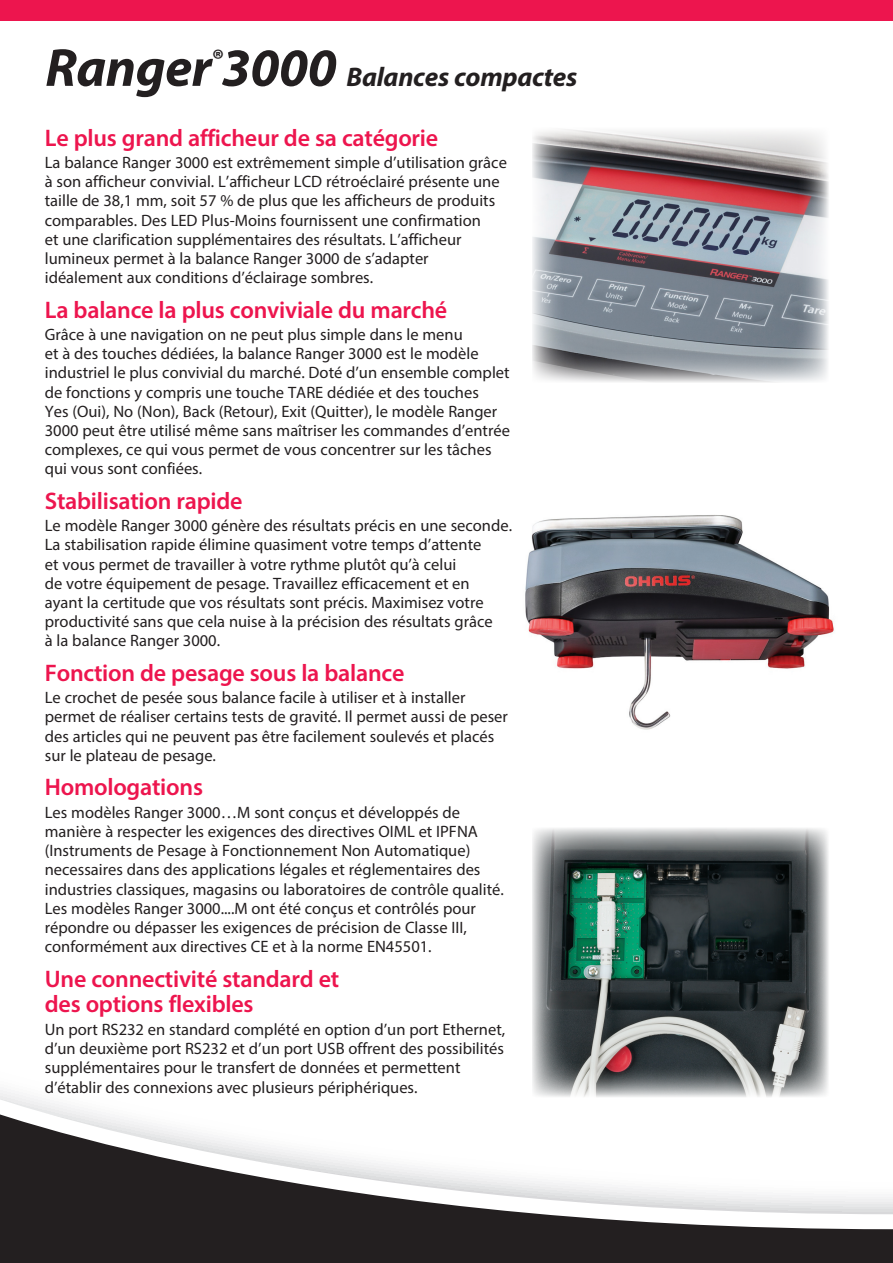
<style>
.page{position:relative;width:893px;height:1263px;background:#fff}
.page>*{position:absolute;margin:0;border:0;box-sizing:border-box;transform-origin:0 0}
.Interior_Product_Nam{font:italic 700 27px "Myriad Pro";letter-spacing:-.01em;color:#231f20}
.Interior_Paragraph_H{font:600 24px/25.8px "Myriad Pro";letter-spacing:-.01em;color:#ed154e}
.Interior_Copy_Text{font:16.5px/19.2px "Myriad Pro";color:#231f20}
.s1{font-size:54px}
</style>
<div class="page">
<svg style="left:0;top:1096px;width:893px;height:167px"></svg>
<div style="left:0;top:0;width:893px;height:21px;background:#ed154e"></div>
<img style="left:532px;top:828px;width:297px;height:269px">
<img style="left:532px;top:129px;width:297px;height:253px">
<img style="left:525px;top:515px;width:309px;height:215px">
<p class="Interior_Product_Nam" style="left:45px;top:59px;width:533px"><span class="s1">Ranger</span>®<span class="s1">3000</span> Balances compactes</p>
<p class="Interior_Paragraph_H" style="left:45px;top:124px;width:395px">Le plus grand afficheur de sa catégorie</p>
<p class="Interior_Copy_Text" style="left:45px;top:153px;width:464px">La balance Ranger 3000 est extrêmement simple d’utilisation grâce à son afficheur convivial. L’afficheur LCD rétroéclairé présente une taille de 38,1 mm, soit 57 % de plus que les afficheurs de produits comparables. Des LED Plus-Moins fournissent une confirmation<br>et une clarification supplémentaires des résultats. L’afficheur lumineux permet à la balance Ranger 3000 de s’adapter idéalement aux conditions d’éclairage sombres.</p>
<p class="Interior_Paragraph_H" style="left:45px;top:296px;width:404px">La balance la plus conviviale du marché</p>
<p class="Interior_Copy_Text" style="left:45px;top:325px;width:467px">Grâce à une navigation on ne peut plus simple dans le menu<br>et à des touches dédiées, la balance Ranger 3000 est le modèle industriel le plus convivial du marché. Doté d’un ensemble complet de fonctions y compris une touche TARE dédiée et des touches<br>Yes (Oui), No (Non), Back (Retour), Exit (Quitter), le modèle Ranger 3000 peut être utilisé même sans maîtriser les commandes d’entrée complexes, ce qui vous permet de vous concentrer sur les tâches qui vous sont confiées.</p>
<p class="Interior_Paragraph_H" style="left:45px;top:487px;width:199px">Stabilisation rapide</p>
<p class="Interior_Copy_Text" style="left:45px;top:516px;width:469px">Le modèle Ranger 3000 génère des résultats précis en une seconde.<br>La stabilisation rapide élimine quasiment votre temps d’attente<br>et vous permet de travailler à votre rythme plutôt qu’à celui<br>de votre équipement de pesage. Travaillez efficacement et en ayant la certitude que vos résultats sont précis. Maximisez votre productivité sans que cela nuise à la précision des résultats grâce<br>à la balance Ranger 3000.</p>
<p class="Interior_Paragraph_H" style="left:45px;top:659px;width:361px">Fonction de pesage sous la balance</p>
<p class="Interior_Copy_Text" style="left:45px;top:688px;width:465px">Le crochet de pesée sous balance facile à utiliser et à installer permet de réaliser certains tests de gravité. Il permet aussi de peser des articles qui ne peuvent pas être facilement soulevés et placés sur le plateau de pesage.</p>
<p class="Interior_Paragraph_H" style="left:45px;top:774px;width:160px">Homologations</p>
<p class="Interior_Copy_Text" style="left:45px;top:802px;width:460px">Les modèles Ranger 3000…M sont conçus et développés de manière à respecter les exigences des directives OIML et IPFNA (Instruments de Pesage à Fonctionnement Non Automatique) necessaires dans des applications légales et réglementaires des industries classiques, magasins ou laboratoires de contrôle qualité.<br>Les modèles Ranger 3000....M ont été conçus et contrôlés pour répondre ou dépasser les exigences de précision de Classe III, conformément aux directives CE et à la norme EN45501.</p>
<p class="Interior_Paragraph_H" style="left:45px;top:965px;width:296px">Une connectivité standard et des options flexibles</p>
<p class="Interior_Copy_Text" style="left:45px;top:1019px;width:462px">Un port RS232 en standard complété en option d’un port Ethernet, d’un deuxième port RS232 et d’un port USB offrent des possibilités supplémentaires pour le transfert de données et permettent d’établir des connexions avec plusieurs périphériques.</p>
</div>
